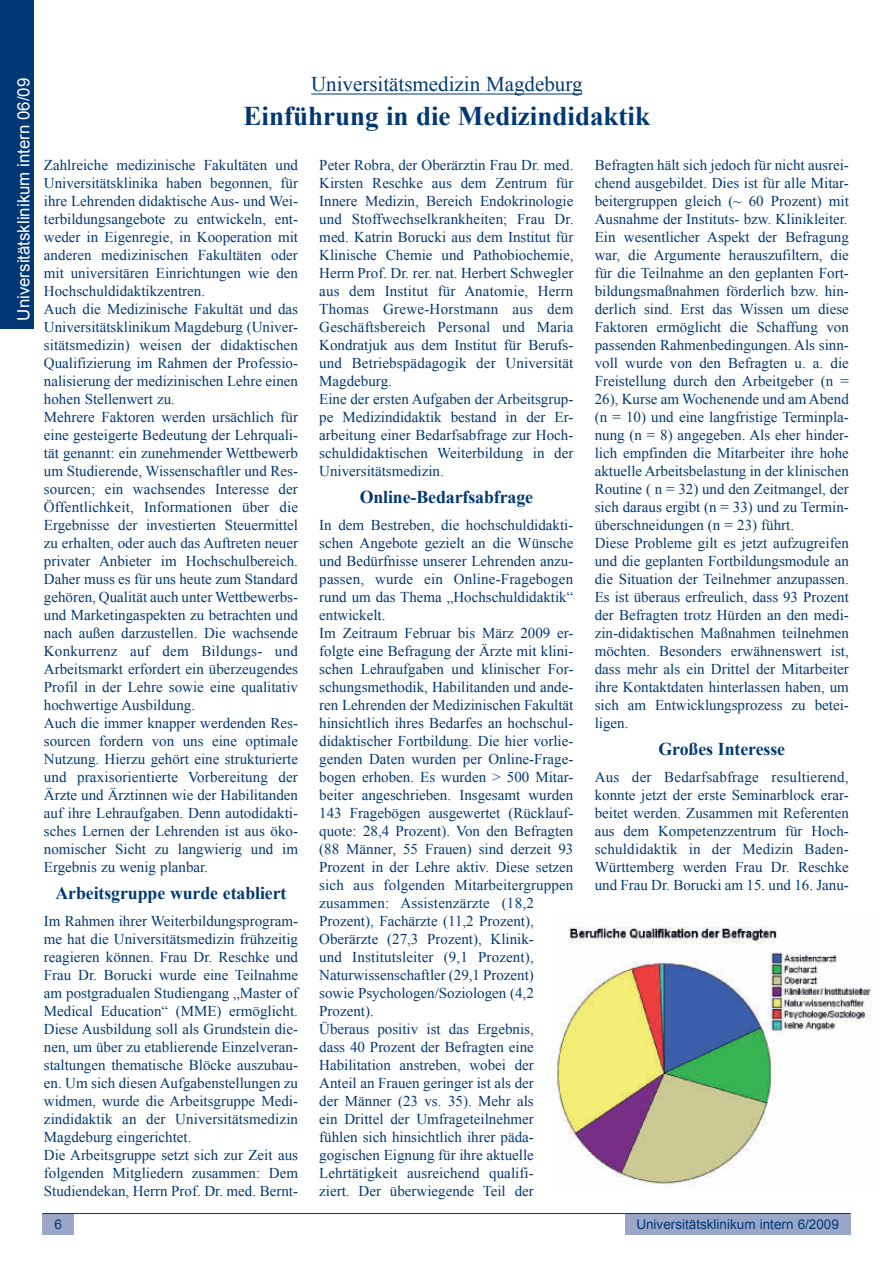
<style>
.page{position:relative;width:893px;height:1263px;background:#fff}
.page>*{position:absolute;margin:0;border:0;box-sizing:border-box;transform-origin:0 0}
.t1{font:700 27px "Times New Roman";color:#013874}
.t2{font:21px "Times New Roman";color:#013874}
.t3{font:700 18px "Times New Roman";letter-spacing:-.005em;color:#013874}
.t4{font:16.8px "Arial";color:#fff}
.t5{font:15px/18px "Times New Roman";color:#013874}
.t6{font:13.5px "Arial";color:#013874}
</style>
<div class="page">
<div style="left:625px;top:1213px;width:225px;height:21px;background:#9ba7c9"></div>
<div style="left:42px;top:1213px;width:32px;height:21px;background:#9ba7c9"></div>
<div style="left:0;top:0;width:34px;height:329px;background:#013874"></div>
<hr style="left:42px;top:1213px;width:808px;height:1px;background:#013874">
<hr style="left:311px;top:94px;width:271px;height:1px;background:#013874">
<img style="left:552px;top:926px;width:319px;height:260px">
<p class="t4" style="left:14px;top:321px;width:244px;rotate:-90deg">Universitätsklinikum intern 06/09</p>
<h2 class="t2" style="left:311px;top:72px;width:273px">Universitätsmedizin Magdeburg</h2>
<h1 class="t1" style="left:244px;top:100px;width:408px">Einführung in die Medizindidaktik</h1>
<p class="t5" style="left:44px;top:155px;width:256px">Zahlreiche medizinische Fakultäten und Universitätsklinika haben begonnen, für ihre Lehrenden didaktische Aus- und Wei&shy;terbildungsangebote zu entwickeln, ent&shy;weder in Eigenregie, in Kooperation mit anderen medizinischen Fakultäten oder mit universitären Einrichtungen wie den Hochschuldidaktikzentren.<br>Auch die Medizinische Fakultät und das Universitätsklinikum Magdeburg (Univer&shy;sitätsmedizin) weisen der didaktischen Qualifizierung im Rahmen der Professio&shy;nalisierung der medizinischen Lehre einen hohen Stellenwert zu.<br>Mehrere Faktoren werden ursächlich für eine gesteigerte Bedeutung der Lehrquali&shy;tät genannt: ein zunehmender Wettbewerb um Studierende, Wissenschaftler und Res&shy;sourcen; ein wachsendes Interesse der Öffentlichkeit, Informationen über die Ergebnisse der investierten Steuermittel zu erhalten, oder auch das Auftreten neuer privater Anbieter im Hochschulbereich.<br>Daher muss es für uns heute zum Standard gehören, Qualität auch unter Wettbewerbs&shy;und Marketingaspekten zu betrachten und nach außen darzustellen. Die wachsende Konkurrenz auf dem Bildungs- und Arbeitsmarkt erfordert ein überzeugendes Profil in der Lehre sowie eine qualitativ hochwertige Ausbildung.<br>Auch die immer knapper werdenden Res&shy;sourcen fordern von uns eine optimale Nutzung. Hierzu gehört eine strukturierte und praxisorientierte Vorbereitung der Ärzte und Ärztinnen wie der Habilitanden auf ihre Lehraufgaben. Denn autodidakti&shy;sches Lernen der Lehrenden ist aus öko&shy;nomischer Sicht zu langwierig und im Ergebnis zu wenig planbar.</p>
<p class="t3" style="left:55px;top:882px;width:233px">Arbeitsgruppe wurde etabliert</p>
<p class="t5" style="left:44px;top:911px;width:256px">Im Rahmen ihrer Weiterbildungsprogram&shy;me hat die Universitätsmedizin frühzeitig reagieren können. Frau Dr. Reschke und Frau Dr. Borucki wurde eine Teilnahme am postgradualen Studiengang „Master of Medical Education“ (MME) ermöglicht.<br>Diese Ausbildung soll als Grundstein die&shy;nen, um über zu etablierende Einzelveran&shy;staltungen thematische Blöcke auszubau&shy;en. Um sich diesen Aufgabenstellungen zu widmen, wurde die Arbeitsgruppe Medi&shy;zindidaktik an der Universitätsmedizin Magdeburg eingerichtet.<br>Die Arbeitsgruppe setzt sich zur Zeit aus folgenden Mitgliedern zusammen: Dem Studiendekan, Herrn Prof. Dr. med. Bernt-</p>
<p class="t5" style="left:319px;top:155px;width:256px">Peter Robra, der Oberärztin Frau Dr. med.<br>Kirsten Reschke aus dem Zentrum für Innere Medizin, Bereich Endokrinologie und Stoffwechselkrankheiten; Frau Dr. med. Katrin Borucki aus dem Institut für Klinische Chemie und Pathobiochemie, Herrn Prof. Dr. rer. nat. Herbert Schwegler aus dem Institut für Anatomie, Herrn Thomas Grewe-Horstmann aus dem Geschäftsbereich Personal und Maria Kondratjuk aus dem Institut für Berufs&shy;und Betriebspädagogik der Universität Magdeburg.<br>Eine der ersten Aufgaben der Arbeitsgrup&shy;pe Medizindidaktik bestand in der Er&shy;arbeitung einer Bedarfsabfrage zur Hoch&shy;schuldidaktischen Weiterbildung in der Universitätsmedizin.</p>
<p class="t3" style="left:360px;top:486px;width:175px">Online-Bedarfsabfrage</p>
<p class="t5" style="left:319px;top:515px;width:256px">In dem Bestreben, die hochschuldidakti&shy;schen Angebote gezielt an die Wünsche und Bedürfnisse unserer Lehrenden anzu&shy;passen, wurde ein Online-Fragebogen rund um das Thema „Hochschuldidaktik“ entwickelt.<br>Im Zeitraum Februar bis März 2009 er&shy;folgte eine Befragung der Ärzte mit klini&shy;schen Lehraufgaben und klinischer For&shy;schungsmethodik, Habilitanden und ande&shy;ren Lehrenden der Medizinischen Fakultät hinsichtlich ihres Bedarfes an hochschul&shy;didaktischer Fortbildung. Die hier vorlie&shy;genden Daten wurden per Online-Frage&shy;bogen erhoben. Es wurden &gt; 500 Mitar&shy;beiter angeschrieben. Insgesamt wurden 143 Fragebögen ausgewertet (Rücklauf&shy;quote: 28,4 Prozent). Von den Befragten (88 Männer, 55 Frauen) sind derzeit 93<br>Prozent in der Lehre aktiv. Diese setzen sich aus folgenden Mitarbeitergruppen zusammen: Assistenzärzte (18,2<br>Prozent), Fachärzte (11,2 Prozent), Oberärzte (27,3 Prozent), Klinik-<br>und Institutsleiter (9,1 Prozent), Naturwissenschaftler (29,1 Prozent)<br>sowie Psychologen/Soziologen (4,2<br>Prozent).<br>Überaus positiv ist das Ergebnis,<br>dass 40 Prozent der Befragten eine Habilitation anstreben, wobei der Anteil an Frauen geringer ist als der<br>der Männer (23 vs. 35). Mehr als<br>ein Drittel der Umfrageteilnehmer fühlen sich hinsichtlich ihrer päda&shy;gogischen Eignung für ihre aktuelle Lehrtätigkeit ausreichend qualifi-<br>ziert. Der überwiegende Teil der</p>
<p class="t5" style="left:595px;top:155px;width:256px">Befragten hält sich jedoch für nicht ausrei&shy;chend ausgebildet. Dies ist für alle Mitar&shy;beitergruppen gleich (~ 60 Prozent) mit Ausnahme der Instituts- bzw. Klinikleiter.<br>Ein wesentlicher Aspekt der Befragung war, die Argumente herauszufiltern, die für die Teilnahme an den geplanten Fort&shy;bildungsmaßnahmen förderlich bzw. hin&shy;derlich sind. Erst das Wissen um diese Faktoren ermöglicht die Schaffung von passenden Rahmenbedingungen. Als sinn&shy;voll wurde von den Befragten u. a. die Freistellung durch den Arbeitgeber (n = 26), Kurse am Wochenende und am Abend (n = 10) und eine langfristige Terminpla&shy;nung (n = 8) angegeben. Als eher hinder&shy;lich empfinden die Mitarbeiter ihre hohe aktuelle Arbeitsbelastung in der klinischen Routine ( n = 32) und den Zeitmangel, der sich daraus ergibt (n = 33) und zu Termin&shy;überschneidungen (n = 23) führt.<br>Diese Probleme gilt es jetzt aufzugreifen und die geplanten Fortbildungsmodule an die Situation der Teilnehmer anzupassen.<br>Es ist überaus erfreulich, dass 93 Prozent der Befragten trotz Hürden an den medi&shy;zin-didaktischen Maßnahmen teilnehmen möchten. Besonders erwähnenswert ist, dass mehr als ein Drittel der Mitarbeiter ihre Kontaktdaten hinterlassen haben, um sich am Entwicklungsprozess zu betei&shy;ligen.</p>
<p class="t3" style="left:658px;top:738px;width:128px">Großes Interesse</p>
<p class="t5" style="left:595px;top:767px;width:256px;text-align:justify">Aus der Bedarfsabfrage resultierend, konnte jetzt der erste Seminarblock erar&shy;beitet werden. Zusammen mit Referenten aus dem Kompetenzzentrum für Hoch&shy;schuldidaktik in der Medizin Baden-Württemberg werden Frau Dr. Reschke und Frau Dr. Borucki am 15. und 16. Janu-</p>
<p class="t6" style="left:55px;top:1216px;width:9px">6</p>
<p class="t6" style="left:636px;top:1216px;width:204px">Universitätsklinikum intern 6/2009</p>
</div>
